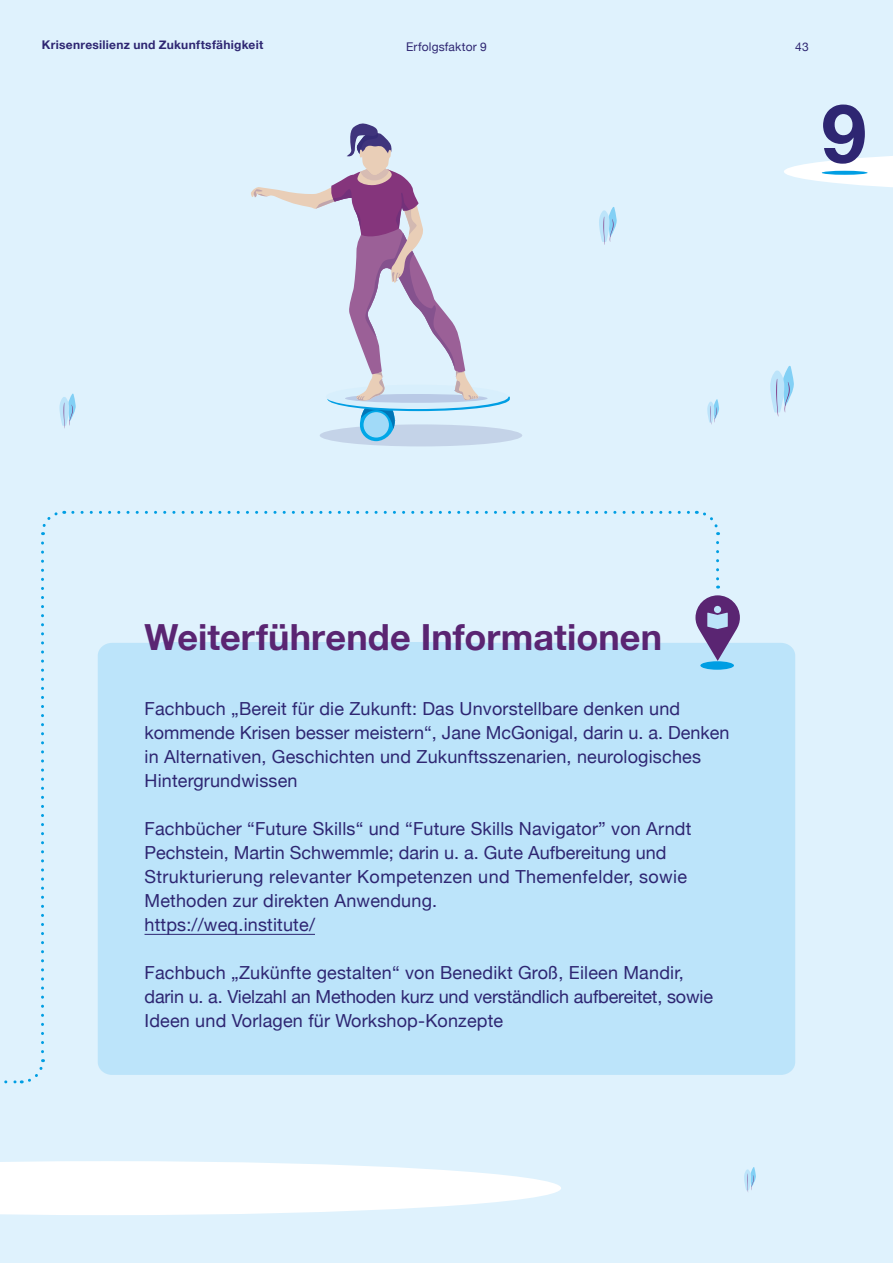
<style>
.page{position:relative;width:893px;height:1263px;background:#dff2fd}
.page>*{position:absolute;margin:0;border:0;box-sizing:border-box;transform-origin:0 0}
.t1{font:700 81.3px "Helvetica Neue";color:#2e2672}
.t2{font:700 36px "Helvetica Neue";letter-spacing:.005em;color:#5a2572}
.t3{font:18px/24px "Helvetica Neue";letter-spacing:.01em;color:#2e2672}
.t4{font:700 12px "Helvetica Neue";letter-spacing:.025em;color:#2e2672}
.t5{font:12px "Helvetica Neue";letter-spacing:.015em;color:#2e2672}
</style>
<div class="page">
<svg style="left:599px;top:207px;width:18px;height:38px"></svg>
<svg style="left:744px;top:1167px;width:12px;height:25px"></svg>
<div style="left:98px;top:643px;width:697px;height:432px;background:#bce4fa;border-radius:14px"></div>
<hr style="left:145px;top:934px;width:170px;height:1px;background:#2e2672">
<div style="left:161px;top:642px;width:288px;height:28px;background:#bce4fa"></div>
<div style="left:700px;top:661px;width:34px;height:9px;background:#009ee3;border-radius:50%"></div>
<svg style="left:695px;top:595px;width:45px;height:66px"></svg>
<div style="left:714px;top:606px;width:7px;height:7px;background:#bce4fa;border-radius:50%"></div>
<svg style="left:707px;top:399px;width:12px;height:26px"></svg>
<svg style="left:59px;top:393px;width:17px;height:35px"></svg>
<svg style="left:770px;top:366px;width:24px;height:51px"></svg>
<svg style="left:0;top:1161px;width:561px;height:54px"></svg>
<svg style="left:784px;top:156px;width:109px;height:31px"></svg>
<svg style="left:822px;top:171px;width:45px;height:4px"></svg>
<svg style="left:4px;top:1059px;width:41px;height:25px"></svg>
<svg style="left:41px;top:510px;width:24px;height:542px"></svg>
<svg style="left:73px;top:510px;width:647px;height:25px"></svg>
<svg style="left:716px;top:542px;width:3px;height:46px"></svg>
<div style="left:320px;top:424px;width:202px;height:22px;background:#c4d3e8;border-radius:50%"></div>
<svg style="left:251px;top:123px;width:259px;height:318px"></svg>
<p class="t4" style="left:42px;top:35px;width:223px">Krisenresilienz und Zukunftsfähigkeit</p>
<p class="t5" style="left:406px;top:38px;width:82px">Erfolgsfaktor 9</p>
<p class="t5" style="left:795px;top:38px;width:15px">43</p>
<h1 class="t1" style="left:821px;top:70px;width:47px">9</h1>
<h2 class="t2" style="left:144px;top:609px;width:519px">Weiterführende Informationen</h2>
<p class="t3" style="left:145px;top:698px;width:586px">Fachbuch „Bereit für die Zukunft: Das Unvorstellbare denken und kommende Krisen besser meistern“, Jane McGonigal, darin u. a. Denken in Alternativen, Geschichten und Zukunftsszenarien, neurologisches Hintergrundwissen</p>
<p class="t3" style="left:145px;top:818px;width:548px">Fachbücher “Future Skills“ und “Future Skills Navigator” von Arndt Pechstein, Martin Schwemmle; darin u. a. Gute Aufbereitung und Strukturierung relevanter Kompetenzen und Themenfelder, sowie Methoden zur direkten Anwendung.<br>https://weq.institute/</p>
<p class="t3" style="left:145px;top:962px;width:570px">Fachbuch „Zukünfte gestalten“ von Benedikt Groß, Eileen Mandir, darin u. a. Vielzahl an Methoden kurz und verständlich aufbereitet, sowie<br>Ideen und Vorlagen für Workshop-Konzepte</p>
</div>
